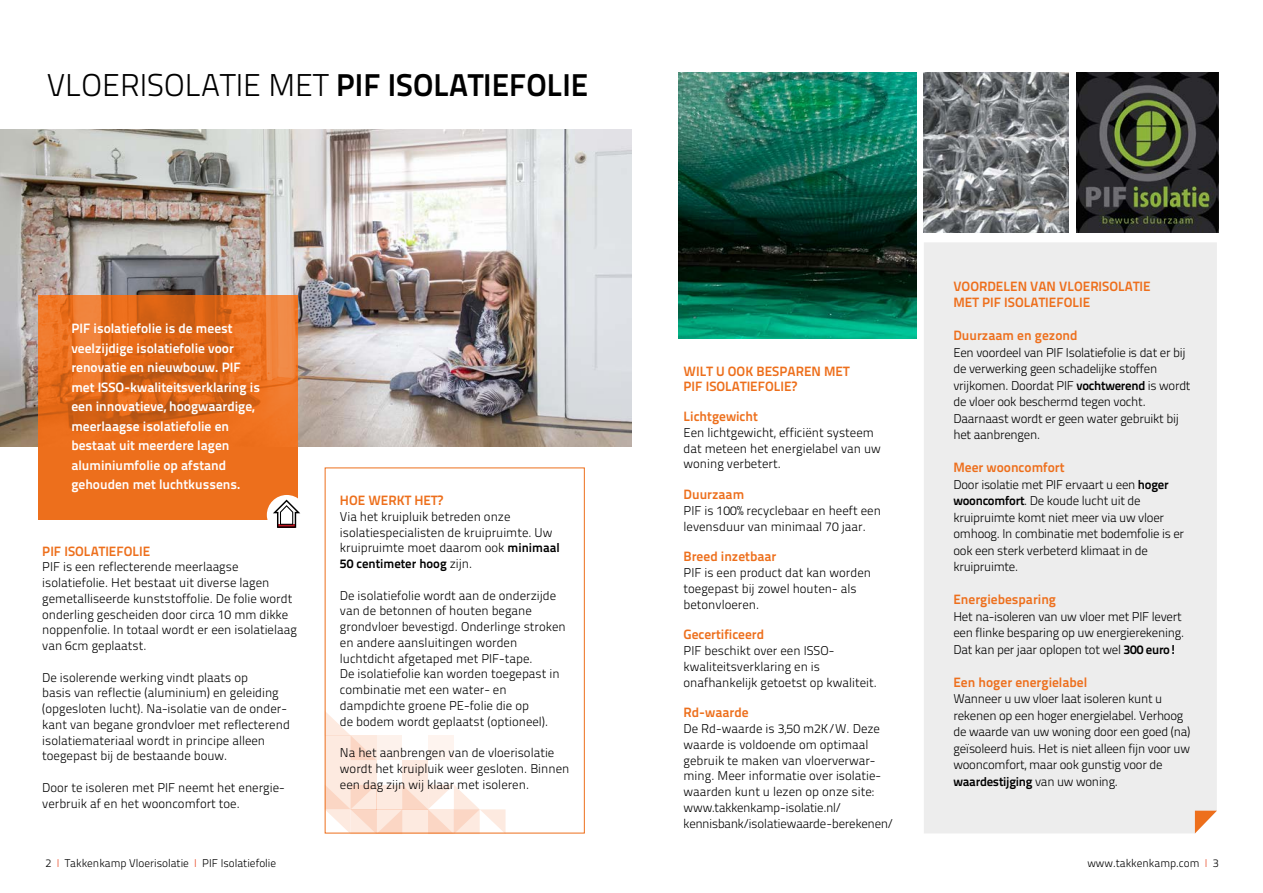
<style>
.page{position:relative;width:1263px;height:893px;background:#fff}
.page>*{position:absolute;margin:0;border:0;box-sizing:border-box;transform-origin:0 0}
.t1{font:300 31.5px "Titillium Text 22 L";color:#000}
.t2{font:700 13.5px/15px "Titillium Text 22 L";color:#ed6f1c}
.t3{font:700 13.5px/19.5px "Titillium Text 22 L";color:#fff}
.t4{font:300 12.75px/15.8px "Titillium Text 22 L";color:#000}
.t5{font:300 12.75px/16.5px "Titillium Text 22 L";letter-spacing:-.02em;color:#000}
.t6{font:300 12.75px/15.8px "Titillium";color:#000}
.t7{font:300 11.25px "Titillium Text 22 L";color:#000}
.s1{font-weight:700}
.s2{color:#e94f2d}
</style>
<div class="page">
<img style="left:0;top:130px;width:631px;height:316px">
<div style="left:924px;top:242px;width:293px;height:591px;background:#ededed"></div>
<svg style="left:1195px;top:811px;width:22px;height:22px"></svg>
<img style="left:678px;top:72px;width:238px;height:266px">
<img style="left:1076px;top:72px;width:142px;height:161px">
<img style="left:924px;top:72px;width:144px;height:161px">
<svg style="left:325px;top:713px;width:180px;height:121px"></svg>
<svg style="left:38px;top:296px;width:260px;height:224px;background:#e66d1d"></svg>
<div style="left:267px;top:495px;width:40px;height:40px;background:#fff;border-radius:50%"></div>
<svg style="left:273px;top:500px;width:27px;height:28px"></svg>
<h1 class="t1" style="left:47px;top:62px;width:543px">VLOERISOLATIE MET <span class="s1">PIF ISOLATIEFOLIE</span></h1>
<p class="t3" style="left:71px;top:318px;width:190px">PIF isolatiefolie is de meest veelzijdige isolatiefolie voor renovatie en nieuwbouw. PIF met ISSO-kwaliteitsverklaring is een innovatieve, hoogwaardige, meerlaagse isolatiefolie en bestaat uit meerdere lagen aluminiumfolie op afstand gehouden met luchtkussens.</p>
<p class="t2" style="left:42px;top:543px;width:110px">PIF ISOLATIEFOLIE</p>
<p class="t4" style="left:42px;top:558px;width:256px">PIF is een reflecterende meerlaagse isolatiefolie. Het bestaat uit diverse lagen gemetalliseerde kunststoffolie. De folie wordt onderling gescheiden door circa 10 mm dikke noppenfolie. In totaal wordt er een isolatielaag van 6cm geplaatst.</p>
<p class="t4" style="left:42px;top:669px;width:249px">De isolerende werking vindt plaats op<br>basis van reflectie (aluminium) en geleiding (opgesloten lucht). Na-isolatie van de onder&shy;kant van begane grondvloer met reflecterend isolatiemateriaal wordt in principe alleen toegepast bij de bestaande bouw.</p>
<p class="t4" style="left:42px;top:779px;width:244px">Door te isoleren met PIF neemt het energie&shy;verbruik af en het wooncomfort toe.</p>
<p class="t2" style="left:340px;top:492px;width:104px">HOE WERKT HET?</p>
<p class="t4" style="left:340px;top:508px;width:221px">Via het kruipluik betreden onze isolatiespecialisten de kruipruimte. Uw kruipruimte moet daarom ook <span class="s1">minimaal 50 centimeter hoog</span> zijn.</p>
<p class="t4" style="left:340px;top:587px;width:227px">De isolatiefolie wordt aan de onderzijde van de betonnen of houten begane grondvloer bevestigd. Onderlinge stroken en andere aansluitingen worden luchtdicht afgetaped met PIF-tape.<br>De isolatiefolie kan worden toegepast in combinatie met een water- en dampdichte groene PE-folie die op<br>de bodem wordt geplaatst (optioneel).</p>
<p class="t4" style="left:340px;top:744px;width:231px">Na het aanbrengen van de vloerisolatie wordt het kruipluik weer gesloten. Binnen een dag zijn wij klaar met isoleren.</p>
<p class="t2" style="left:684px;top:363px;width:168px">WILT U OOK BESPAREN MET<br>PIF ISOLATIEFOLIE?</p>
<p class="t2" style="left:684px;top:408px;width:76px">Lichtgewicht</p>
<p class="t4" style="left:684px;top:424px;width:199px">Een lichtgewicht, efficiënt systeem dat meteen het energielabel van uw woning verbetert.</p>
<p class="t2" style="left:684px;top:486px;width:62px">Duurzaam</p>
<p class="t4" style="left:684px;top:502px;width:199px">PIF is 100% recyclebaar en heeft een levensduur van minimaal 70 jaar.</p>
<p class="t2" style="left:684px;top:548px;width:94px">Breed inzetbaar</p>
<p class="t4" style="left:684px;top:564px;width:189px">PIF is een product dat kan worden toegepast bij zowel houten- als betonvloeren.</p>
<p class="t2" style="left:684px;top:626px;width:82px">Gecertificeerd</p>
<p class="t4" style="left:684px;top:642px;width:195px">PIF beschikt over een ISSO&shy;kwaliteitsverklaring en is onafhankelijk getoetst op kwaliteit.</p>
<p class="t2" style="left:684px;top:704px;width:67px">Rd-waarde</p>
<p class="t4" style="left:684px;top:720px;width:199px">De Rd-waarde is 3,50 m2K/W. Deze waarde is voldoende om optimaal gebruik te maken van vloerverwar&shy;ming. Meer informatie over isolatie&shy;waarden kunt u lezen op onze site:</p>
<p class="t6" style="left:684px;top:799px;width:211px">www.takkenkamp-isolatie.nl/ kennisbank/isolatiewaarde-berekenen/</p>
<p class="t2" style="left:953px;top:277px;width:199px;line-height:16.5px">VOORDELEN VAN VLOERISOLATIE<br>MET PIF ISOLATIEFOLIE</p>
<p class="t2" style="left:953px;top:327px;width:126px">Duurzaam en gezond</p>
<p class="t5" style="left:953px;top:343px;width:239px">Een voordeel van PIF Isolatiefolie is dat er bij de verwerking geen schadelijke stoffen vrijkomen. Doordat PIF <span class="s1">vochtwerend</span> is wordt de vloer ook beschermd tegen vocht.<br>Daarnaast wordt er geen water gebruikt bij het aanbrengen.</p>
<p class="t2" style="left:953px;top:459px;width:113px">Meer wooncomfort</p>
<p class="t5" style="left:953px;top:475px;width:232px">Door isolatie met PIF ervaart u een <span class="s1">hoger wooncomfort</span>. De koude lucht uit de kruipruimte komt niet meer via uw vloer omhoog. In combinatie met bodemfolie is er ook een sterk verbeterd klimaat in de kruipruimte.</p>
<p class="t2" style="left:953px;top:591px;width:104px">Energiebesparing</p>
<p class="t5" style="left:953px;top:607px;width:232px">Het na-isoleren van uw vloer met PIF levert een flinke besparing op uw energierekening.<br>Dat kan per jaar oplopen tot wel <span class="s1">300 euro!</span></p>
<p class="t2" style="left:953px;top:674px;width:135px">Een hoger energielabel</p>
<p class="t5" style="left:953px;top:690px;width:239px">Wanneer u uw vloer laat isoleren kunt u rekenen op een hoger energielabel. Verhoog de waarde van uw woning door een goed (na) geïsoleerd huis. Het is niet alleen fijn voor uw wooncomfort, maar ook gunstig voor de <span class="s1">waardestijging</span> van uw woning.</p>
<p class="t7" style="left:45px;top:855px;width:232px">2 <span class="s2">I</span> Takkenkamp Vloerisolatie <span class="s2">I</span> PIF Isolatiefolie</p>
<p class="t7" style="left:1087px;top:855px;width:133px">www.takkenkamp.com <span class="s2">I</span> 3</p>
</div>
